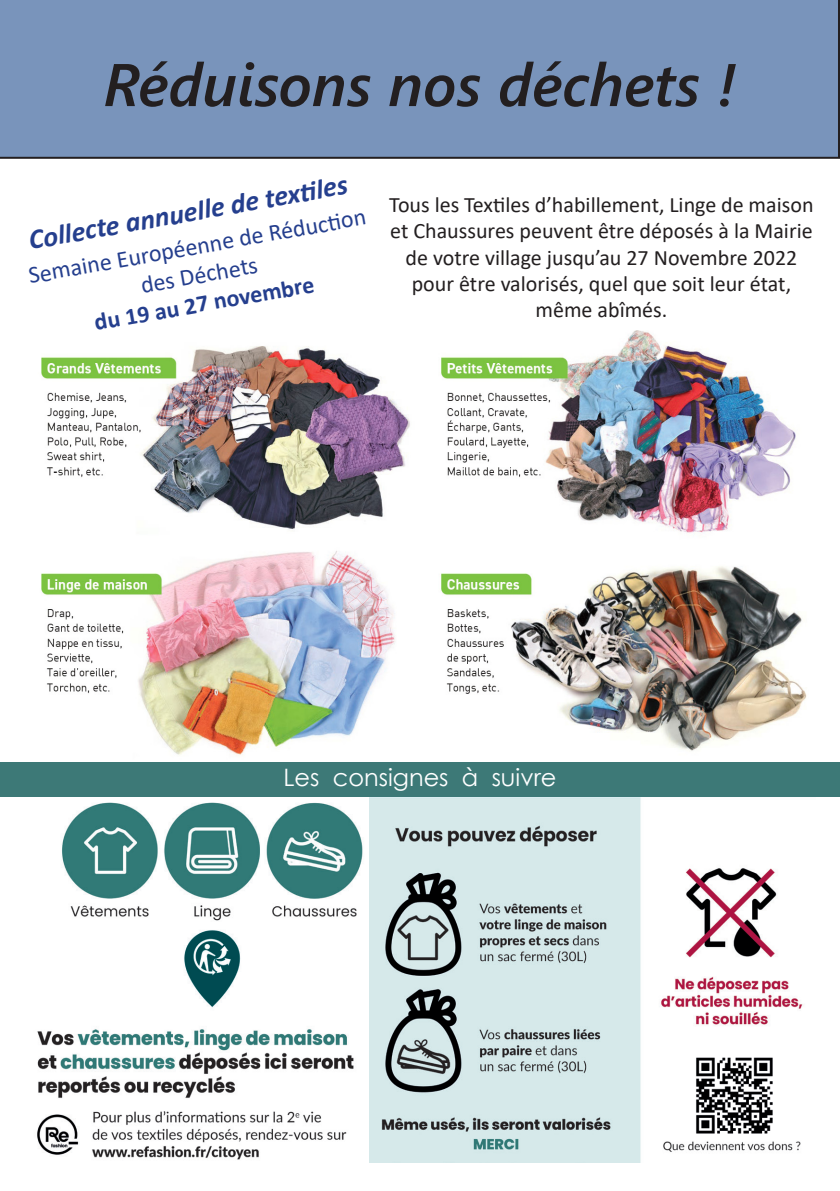
<style>
.page{position:relative;width:840px;height:1191px;background:#fff}
.page>*{position:absolute;margin:0;border:0;box-sizing:border-box;transform-origin:0 0}
.Titre_principal_page{font:italic 600 60px "Segoe UI";color:#231f20}
.N{font:italic 700 28px "Calibri";color:#253f8e}
.N-2{font:24px/28.8px "Calibri";color:#253f8e;text-align:center}
.N-3{font:24px "Century Gothic";color:#fff}
.N-4{font:700 24px "Calibri";color:#253f8e}
.texte{font:22px/26.4px "Calibri";color:#231f20;text-align:center}
</style>
<div class="page">
<div style="left:0;top:0;width:839px;height:159px;background:#7994bb"></div>
<img style="left:369px;top:797px;width:434px;height:365px">
<img style="left:37px;top:802px;width:326px;height:358px">
<img style="left:662px;top:1049px;width:141px;height:91px">
<div style="left:0;top:762px;width:839px;height:35px;background:#3d7977"></div>
<img style="left:41px;top:330px;width:766px;height:425px">
<div style="left:29px;top:314px;width:112px;height:33px;background:#fff"></div>
<p class="Titre_principal_page" style="left:103px;top:28px;width:634px">Réduisons nos déchets !</p>
<p class="N" style="left:26px;top:221px;width:324px;rotate:-10deg">Collecte annuelle de textiles</p>
<p class="N-2" style="left:26px;top:261px;width:343px;rotate:-10deg">Semaine Européenne de Réducti on des Déchets</p>
<p class="N-4" style="left:92px;top:306px;width:224px;rotate:-10deg">du 19 au 27 novembre</p>
<p class="texte" style="left:389px;top:191px;width:425px">Tous les Textiles d’habillement, Linge de maison et Chaussures peuvent être déposés à la Mairie de votre village jusqu’au 27 Novembre 2022 pour être valorisés, quel que soit leur état, même abîmés.</p>
<p class="N-3" style="left:283px;top:760px;width:274px">Les consignes à suivre</p>
</div>
